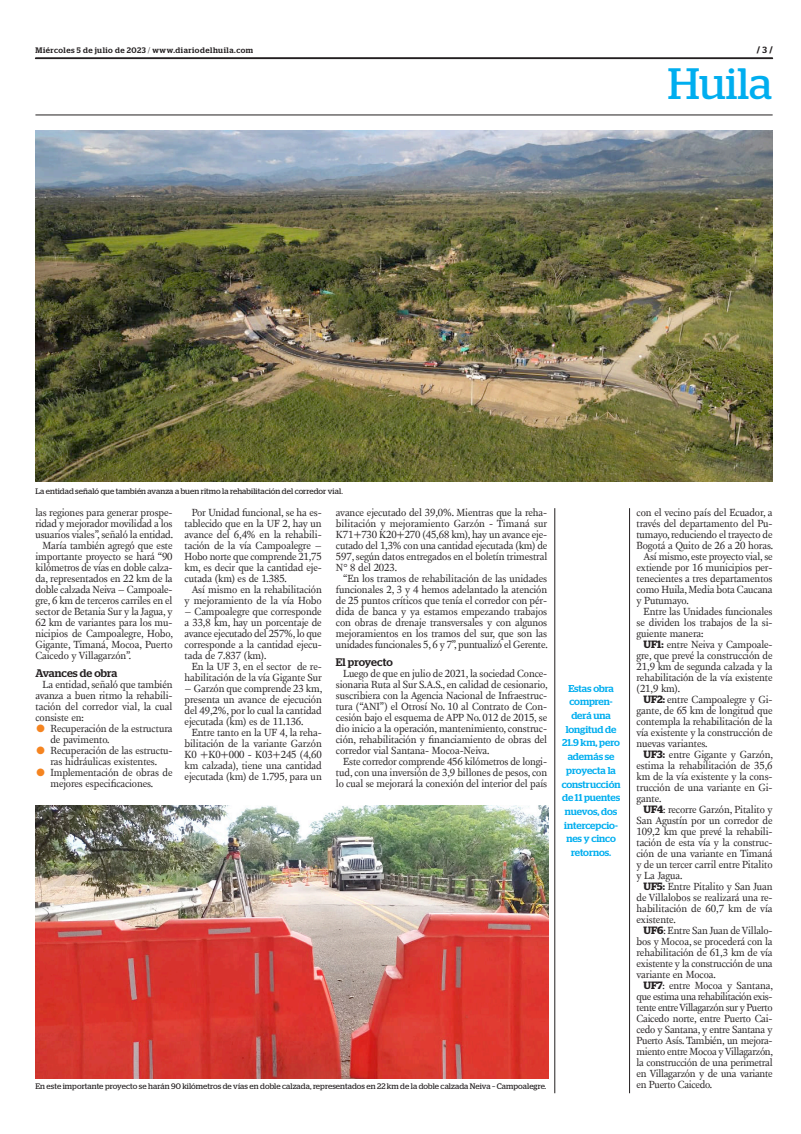
<style>
.page{position:relative;width:801px;height:1134px;background:#fff}
.page>*{position:absolute;margin:0;border:0;box-sizing:border-box;transform-origin:0 0}
.t1{font:43.9px "Stag";color:#00aeef}
.t2{font:500 11px "Stag";letter-spacing:.005em;color:#231f20}
.t3{font:10.6px/11px "New Fournier BP";letter-spacing:-.01em;color:#231f20;text-align:justify}
.t4{font:10.6px "New Fournier BP";letter-spacing:-.035em;color:#231f20}
.t5{font:500 10px/13.7px "Stag";letter-spacing:-.005em;color:#00aeef;text-align:center}
.t6{font:700 9px "Stag";color:#231f20}
.t7{font:8px "Stag";letter-spacing:.01em;color:#231f20}
.t8{font:500 8px "Stag";letter-spacing:.06em;color:#231f20}
.s1{font-weight:300}
.s2{font-weight:500}
.s3{color:#f58420}
.s4{font-family:"Stag";font-weight:600}
</style>
<div class="page">
<svg style="left:35px;top:58px;width:738px;height:1px"></svg>
<hr style="left:35px;top:115px;width:737px;height:1px;background:#231f20">
<img style="left:36px;top:130px;width:736px;height:351px">
<img style="left:36px;top:805px;width:513px;height:273px">
<hr style="left:554px;top:508px;width:1px;height:585px;background:#231f20">
<hr style="left:629px;top:508px;width:1px;height:585px;background:#231f20">
<p class="t8" style="left:35px;top:45px;width:219px">Miércoles 5 de julio de 2023 <span class="s1">/</span> www.diariodelhuila.com</p>
<p class="t7" style="left:36px;top:486px;width:309px">La entidad señaló que también avanza a buen ritmo la rehabilitación del corredor vial.</p>
<p class="t6" style="left:757px;top:45px;width:17px">/ <span class="s2">3</span> /</p>
<h1 class="t1" style="left:668px;top:59px;width:106px">Huila</h1>
<p class="t3" style="left:185px;top:507px;width:139px;text-indent:7px">Por Unidad funcional, se ha es&shy;tablecido que en la UF 2, hay un avance del 6,4% en la rehabili&shy;tación de la vía Campoalegre – Hobo norte que comprende 21,75 km, es decir que la cantidad eje&shy;cutada (km) es de 1.385.</p>
<p class="t3" style="left:185px;top:584px;width:139px;text-align:right">Así mismo en la rehabilitación y mejoramiento de la vía Hobo</p>
<p class="t3" style="left:185px;top:606px;width:139px">– Campoalegre que corresponde a 33,8 km, hay un porcentaje de avance ejecutado del 257%, lo que corresponde a la cantidad ejecu&shy;tada de 7.837 (km).</p>
<p class="t3" style="left:185px;top:661px;width:139px;text-align:right">En la UF 3, en el sector de re&shy;habilitación de la vía Gigante Sur</p>
<p class="t3" style="left:185px;top:683px;width:139px">– Garzón que comprende 23 km, presenta un avance de ejecución del 49,2%, por lo cual la cantidad ejecutada (km) es de 11.136.</p>
<p class="t3" style="left:185px;top:727px;width:139px;text-indent:7px">Entre tanto en la UF 4, la reha&shy;bilitación de la variante Garzón K0 +K0+000 - K03+245 (4,60 km calzada), tiene una cantidad ejecutada (km) de 1.795, para un</p>
<p class="t3" style="left:35px;top:507px;width:139px">las regiones para generar prospe-</p>
<p class="t3" style="left:35px;top:518px;width:139px">ridad y mejorador movilidad a los</p>
<p class="t3" style="left:35px;top:529px;width:139px">usuarios viales”, señaló la entidad.</p>
<p class="t3" style="left:43px;top:540px;width:132px">María también agregó que este</p>
<p class="t3" style="left:35px;top:551px;width:139px">importante proyecto se hará “90</p>
<p class="t3" style="left:35px;top:562px;width:139px">kilómetros de vías en doble calza-</p>
<p class="t3" style="left:35px;top:573px;width:139px">da, representados en 22 km de la</p>
<p class="t3" style="left:35px;top:584px;width:139px">doble calzada Neiva – Campoale-</p>
<p class="t3" style="left:35px;top:595px;width:139px">gre, 6 km de terceros carriles en el</p>
<p class="t3" style="left:35px;top:606px;width:139px">sector de Betania Sur y la Jagua, y</p>
<p class="t3" style="left:35px;top:617px;width:139px">62 km de variantes para los mu-</p>
<p class="t3" style="left:35px;top:628px;width:139px">nicipios de Campoalegre, Hobo,</p>
<p class="t3" style="left:35px;top:639px;width:139px">Gigante, Timaná, Mocoa, Puerto</p>
<p class="t3" style="left:35px;top:650px;width:97px">Caicedo y Villagarzón”.</p>
<p class="t2" style="left:35px;top:666px;width:83px">Avances de obra</p>
<p class="t3" style="left:35px;top:679px;width:139px;text-indent:7px">La entidad, señaló que también avanza a buen ritmo la rehabili&shy;tación del corredor vial, la cual consiste en:</p>
<p class="t3" style="left:50px;top:723px;width:124px;text-indent:-14px"><span class="s3">●</span> Recuperación de la estructura de pavimento.</p>
<p class="t3" style="left:36px;top:745px;width:138px;text-align:center"><span class="s3">●</span> Recuperación de las estructu&shy;ras hidráulicas existentes.</p>
<p class="t3" style="left:36px;top:767px;width:138px;text-align:center"><span class="s3">●</span> Implementación de obras de mejores especificaciones.</p>
<p class="t3" style="left:636px;top:507px;width:138px">con el vecino país del Ecuador, a</p>
<p class="t3" style="left:636px;top:518px;width:138px">través del departamento del Pu-</p>
<p class="t3" style="left:636px;top:529px;width:137px">tumayo, reduciendo el trayecto de</p>
<p class="t3" style="left:636px;top:540px;width:138px">Bogotá a Quito de 26 a 20 horas.</p>
<p class="t3" style="left:643px;top:551px;width:131px">Así mismo, este proyecto vial, se</p>
<p class="t3" style="left:636px;top:562px;width:138px">extiende por 16 municipios per-</p>
<p class="t3" style="left:636px;top:573px;width:138px">tenecientes a tres departamentos</p>
<p class="t3" style="left:636px;top:584px;width:138px">como Huila, Media bota Caucana</p>
<p class="t3" style="left:636px;top:595px;width:54px">y Putumayo.</p>
<p class="t3" style="left:643px;top:606px;width:130px">Entre las Unidades funcionales</p>
<p class="t3" style="left:636px;top:617px;width:138px">se dividen los trabajos de la si-</p>
<p class="t3" style="left:636px;top:628px;width:68px">guiente manera:</p>
<p class="t3" style="left:643px;top:639px;width:130px"><span class="s4">UF1:</span> entre Neiva y Campoale-</p>
<p class="t3" style="left:636px;top:650px;width:138px">gre, que prevé la construcción de</p>
<p class="t3" style="left:636px;top:661px;width:138px">21,9 km de segunda calzada y la</p>
<p class="t3" style="left:636px;top:672px;width:138px">rehabilitación de la vía existente</p>
<p class="t3" style="left:636px;top:683px;width:45px">(21,9 km).</p>
<p class="t3" style="left:643px;top:694px;width:130px"><span class="s4">UF2:</span> entre Campoalegre y Gi-</p>
<p class="t3" style="left:636px;top:705px;width:138px">gante, de 65 km de longitud que</p>
<p class="t3" style="left:636px;top:716px;width:138px">contempla la rehabilitación de la</p>
<p class="t3" style="left:636px;top:727px;width:138px">vía existente y la construcción de</p>
<p class="t3" style="left:636px;top:738px;width:73px">nuevas variantes.</p>
<p class="t3" style="left:643px;top:749px;width:131px"><span class="s4">UF3:</span> entre Gigante y Garzón,</p>
<p class="t3" style="left:636px;top:760px;width:138px">estima la rehabilitación de 35,6</p>
<p class="t3" style="left:636px;top:771px;width:138px">km de la vía existente y la cons-</p>
<p class="t3" style="left:636px;top:782px;width:138px">trucción de una variante en Gi-</p>
<p class="t3" style="left:636px;top:793px;width:26px">gante.</p>
<p class="t3" style="left:643px;top:804px;width:130px"><span class="s4">UF4</span>: recorre Garzón, Pitalito y</p>
<p class="t3" style="left:636px;top:815px;width:138px">San Agustín por un corredor de</p>
<p class="t3" style="left:636px;top:826px;width:138px">109,2 km que prevé la rehabili-</p>
<p class="t3" style="left:636px;top:837px;width:138px">tación de esta vía y la construc-</p>
<p class="t3" style="left:636px;top:848px;width:138px">ción de una variante en Timaná</p>
<p class="t3" style="left:636px;top:859px;width:138px">y de un tercer carril entre Pitalito</p>
<p class="t3" style="left:636px;top:870px;width:47px">y La Jagua.</p>
<p class="t3" style="left:643px;top:881px;width:130px"><span class="s4">UF5:</span> Entre Pitalito y San Juan</p>
<p class="t3" style="left:636px;top:892px;width:138px">de Villalobos se realizará una re-</p>
<p class="t3" style="left:636px;top:903px;width:138px">habilitación de 60,7 km de vía</p>
<p class="t3" style="left:636px;top:914px;width:41px">existente.</p>
<p class="t3" style="left:643px;top:925px;width:130px"><span class="s4">UF6</span>: Entre San Juan de Villalo-</p>
<p class="t3" style="left:636px;top:936px;width:138px">bos y Mocoa, se procederá con la</p>
<p class="t3" style="left:636px;top:947px;width:138px">rehabilitación de 61,3 km de vía</p>
<p class="t3" style="left:636px;top:958px;width:138px">existente y la construcción de una</p>
<p class="t3" style="left:636px;top:969px;width:81px">variante en Mocoa.</p>
<p class="t3" style="left:643px;top:980px;width:131px"><span class="s4">UF7</span>: entre Mocoa y Santana,</p>
<p class="t4" style="left:636px;top:990px;width:138px">que estima una rehabilitación exis-</p>
<p class="t4" style="left:636px;top:1001px;width:138px">tente entre Villagarzón sur y Puerto</p>
<p class="t3" style="left:636px;top:1013px;width:138px">Caicedo norte, entre Puerto Cai-</p>
<p class="t3" style="left:636px;top:1024px;width:138px">cedo y Santana, y entre Santana y</p>
<p class="t3" style="left:636px;top:1035px;width:138px">Puerto Asís. También, un mejora-</p>
<p class="t3" style="left:636px;top:1046px;width:138px">miento entre Mocoa y Villagarzón,</p>
<p class="t3" style="left:636px;top:1057px;width:138px">la construcción de una perimetral</p>
<p class="t3" style="left:636px;top:1068px;width:138px">en Villagarzón y de una variante</p>
<p class="t3" style="left:336px;top:507px;width:213px">avance ejecutado del 39,0%. Mientras que la reha&shy;bilitación y mejoramiento Garzón - Timaná sur K71+730 K20+270 (45,68 km), hay un avance eje&shy;cutado del 1,3% con una cantidad ejecutada (km) de 597, según datos entregados en el boletín trimestral N° 8 del 2023.</p>
<p class="t3" style="left:336px;top:573px;width:213px;text-indent:7px">“En los tramos de rehabilitación de las unidades funcionales 2, 3 y 4 hemos adelantado la atención de 25 puntos críticos que tenía el corredor con pér&shy;dida de banca y ya estamos empezando trabajos con obras de drenaje transversales y con algunos mejoramientos en los tramos del sur, que son las unidades funcionales 5, 6 y 7”, puntualizó el Gerente.</p>
<p class="t2" style="left:336px;top:655px;width:58px">El proyecto</p>
<p class="t3" style="left:336px;top:668px;width:213px;text-indent:7px">Luego de que en julio de 2021, la sociedad Conce&shy;sionaria Ruta al Sur S.A.S., en calidad de cesionario, suscribiera con la Agencia Nacional de Infraestruc&shy;tura (“ANI”) el Otrosí No. 10 al Contrato de Con&shy;cesión bajo el esquema de APP No. 012 de 2015, se dio inicio a la operación, mantenimiento, construc&shy;ción, rehabilitación y financiamiento de obras del corredor vial Santana- Mocoa-Neiva.</p>
<p class="t3" style="left:336px;top:756px;width:213px;text-indent:7px">Este corredor comprende 456 kilómetros de longi&shy;tud, con una inversión de 3,9 billones de pesos, con lo cual se mejorará la conexión del interior del país</p>
<p class="t5" style="left:562px;top:681px;width:60px">Estas obra compren&shy;derá una longitud de<br>21.9 km, pero además se proyecta la construcción de 11 puentes nuevos, dos intercepcio&shy;nes y cinco retornos.</p>
<p class="t7" style="left:35px;top:1081px;width:512px">En este importante proyecto se harán 90 kilómetros de vías en doble calzada, representados en 22 km de la doble calzada Neiva – Campoalegre.</p>
<p class="t3" style="left:636px;top:1079px;width:77px">en Puerto Caicedo.</p>
</div>
